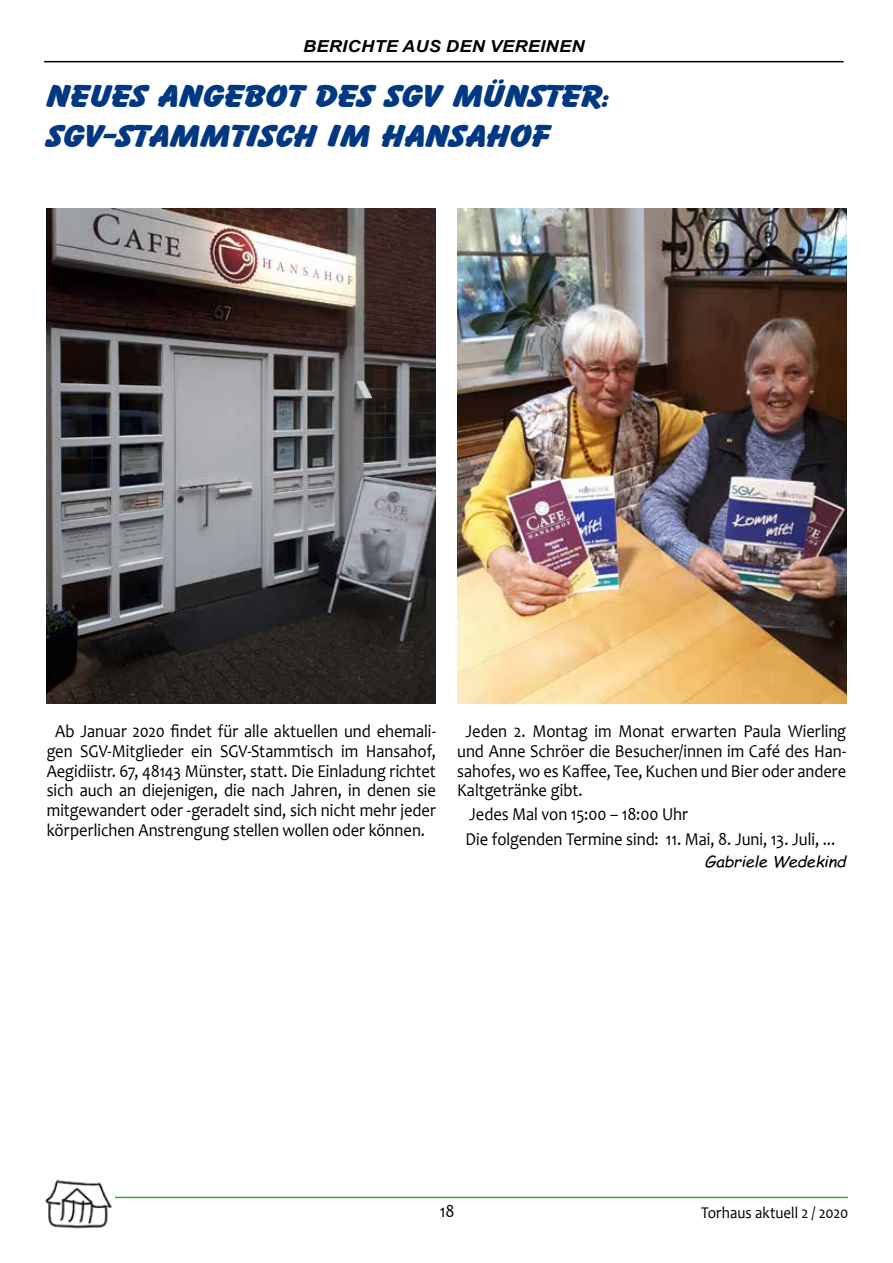
<style>
.page{position:relative;width:893px;height:1263px;background:#fff}
.page>*{position:absolute;margin:0;border:0;box-sizing:border-box;transform-origin:0 0}
.t1{font:33px/39.6px "Cartoon Wide";letter-spacing:-.01em;color:#003882}
.t2{font:18.15px/19.8px "Candara";color:#000;text-align:center;scale:.91 1}
.t3{font:italic 700 16.5px "Arial";letter-spacing:.015em;color:#000;scale:1.1 1}
.t4{font:16.5px "Candara";color:#000;scale:.91 1}
.t5{font:italic 15px "Comic Sans MS";letter-spacing:-.02em;color:#000;scale:1.1 1}
</style>
<div class="page">
<hr style="left:110px;top:1197px;width:738px;height:1px;background:#44a12b">
<img style="left:45px;top:1179px;width:70px;height:50px">
<hr style="left:44px;top:61px;width:800px;height:1px;background:#000">
<img style="left:47px;top:208px;width:389px;height:496px">
<img style="left:457px;top:209px;width:389px;height:495px">
<p class="t3" style="left:303px;top:36px;width:257px">BERICHTE AUS DEN VEREINEN</p>
<h1 class="t1" style="left:47px;top:77px;width:565px">NEUES ANGEBOT DES SGV MÜNSTER:<br>SGV-STAMMTISCH IM HANSAHOF</h1>
<p class="t2" style="left:47px;top:721px;width:429px">Ab Januar 2020 findet für alle aktuellen und ehemali&shy;gen SGV-Mitglieder ein SGV-Stammtisch im Hansahof, Aegidiistr. 67, 48143 Münster, statt. Die Einladung richtet sich auch an diejenigen, die nach Jahren, in denen sie mitgewandert oder -geradelt sind, sich nicht mehr jeder körperlichen Anstrengung stellen wollen oder können.</p>
<p class="t2" style="left:457px;top:721px;width:429px;text-align:justify;text-indent:9px">Jeden 2. Montag im Monat erwarten Paula Wierling und Anne Schröer die Besucher/innen im Café des Han&shy;sahofes, wo es Kaffee, Tee, Kuchen und Bier oder andere Kaltgetränke gibt.</p>
<p class="t2" style="left:466px;top:802px;width:408px;line-height:24px;text-align:left">Jedes Mal von 15:00 – 18:00 Uhr<br>Die folgenden Termine sind: 11. Mai, 8. Juni, 13. Juli, ...</p>
<p class="t5" style="left:705px;top:850px;width:130px">Gabriele Wedekind</p>
<p class="t2" style="left:440px;top:1201px;width:18px">18</p>
<p class="t4" style="left:701px;top:1202px;width:163px">Torhaus aktuell 2 / 2020</p>
</div>
